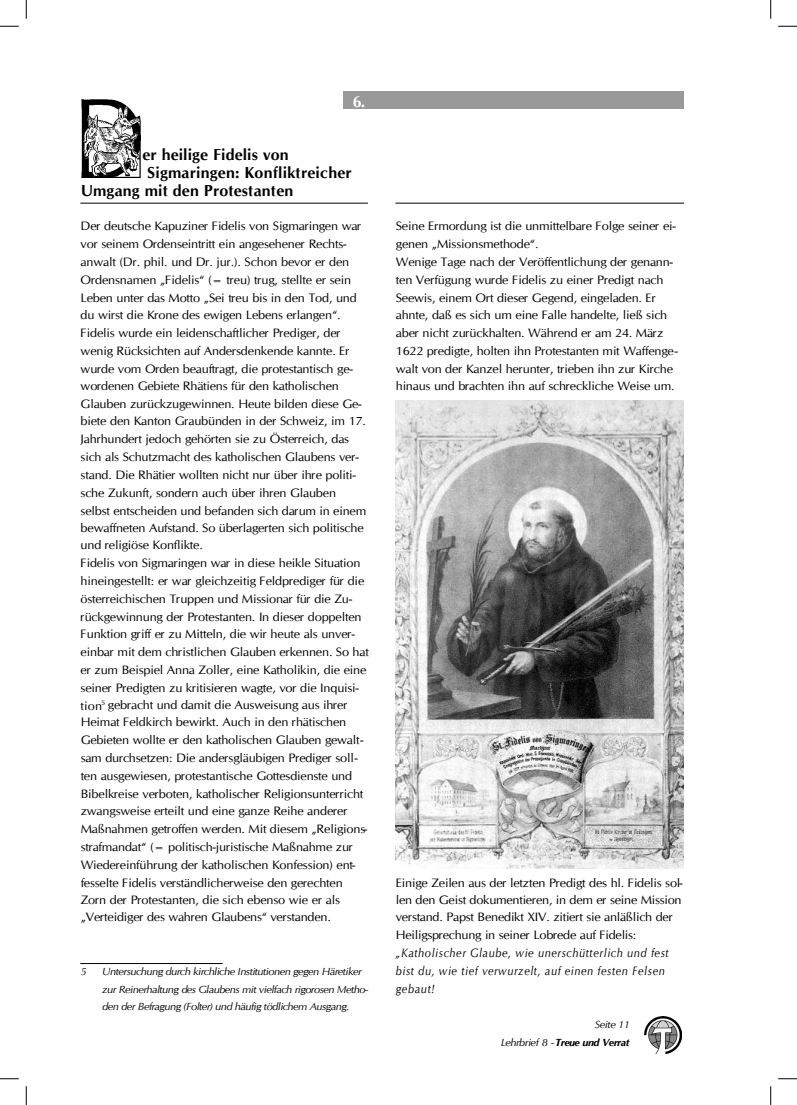
<style>
.page{position:relative;width:797px;height:1105px;background:#fff}
.page>*{position:absolute;margin:0;border:0;box-sizing:border-box;transform-origin:0 0}
.t1{font:700 16px "CG Omega";letter-spacing:.01em;color:#000}
.t2{font:700 16px "CG Omega";color:#fff}
.t3{font:12.25px/17.8px "CG Omega";letter-spacing:-.02em;color:#000;scale:1.05 1}
.t4{font:italic 12.25px/17.9px "CG Omega";letter-spacing:.045em;color:#000;scale:.91 1}
.t5{font:italic 10.25px/17.8px "CG Omega";letter-spacing:-.055em;color:#000;scale:1.08 1}
.s1{font-weight:700}
</style>
<div class="page">
<div style="left:343px;top:91px;width:340px;height:17px;background:#999"></div>
<hr style="left:81px;top:203px;width:287px;height:1px;background:#000">
<hr style="left:81px;top:963px;width:141px;height:1px;background:#000">
<hr style="left:396px;top:203px;width:287px;height:1px;background:#000">
<img style="left:81px;top:99px;width:60px;height:79px">
<img style="left:396px;top:401px;width:287px;height:468px">
<img style="left:644px;top:1016px;width:37px;height:38px">
<svg style="left:0;top:25px;width:19px;height:2px"></svg>
<svg style="left:778px;top:25px;width:19px;height:2px"></svg>
<svg style="left:0;top:1078px;width:19px;height:1px"></svg>
<svg style="left:778px;top:1078px;width:19px;height:1px"></svg>
<svg style="left:25px;top:0;width:2px;height:19px"></svg>
<svg style="left:25px;top:1086px;width:2px;height:19px"></svg>
<svg style="left:770px;top:0;width:1px;height:19px"></svg>
<svg style="left:770px;top:1086px;width:1px;height:19px"></svg>
<h1 class="t2" style="left:352px;top:92px;width:14px">6.</h1>
<h1 class="t1" style="left:143px;top:145px;width:148px">er heilige Fidelis von</h1>
<h1 class="t1" style="left:147px;top:163px;width:206px">Sigmaringen: Konfliktreicher</h1>
<h1 class="t1" style="left:81px;top:181px;width:214px">Umgang mit den Protestanten</h1>
<p class="t3" style="left:81px;top:217px;width:276px">Der deutsche Kapuziner Fidelis von Sigmaringen war vor seinem Ordenseintritt ein angesehener Rechts&shy;anwalt (Dr. phil. und Dr. jur.). Schon bevor er den Ordensnamen „Fidelis“ (= treu) trug, stellte er sein Leben unter das Motto „Sei treu bis in den Tod, und du wirst die Krone des ewigen Lebens erlangen“.<br>Fidelis wurde ein leidenschaftlicher Prediger, der wenig Rücksichten auf Andersdenkende kannte. Er wurde vom Orden beauftragt, die protestantisch ge&shy;wordenen Gebiete Rhätiens für den katholischen Glauben zurückzugewinnen. Heute bilden diese Ge&shy;biete den Kanton Graubünden in der Schweiz, im 17.<br>Jahrhundert jedoch gehörten sie zu Österreich, das sich als Schutzmacht des katholischen Glaubens ver&shy;stand. Die Rhätier wollten nicht nur über ihre politi&shy;sche Zukunft, sondern auch über ihren Glauben<br>selbst entscheiden und befanden sich darum in einem bewaffneten Aufstand. So überlagerten sich politische und religiöse Konflikte.<br>Fidelis von Sigmaringen war in diese heikle Situation hineingestellt: er war gleichzeitig Feldprediger für die österreichischen Truppen und Missionar für die Zu&shy;rückgewinnung der Protestanten. In dieser doppelten Funktion griff er zu Mitteln, die wir heute als unver&shy;einbar mit dem christlichen Glauben erkennen. So hat er zum Beispiel Anna Zoller, eine Katholikin, die eine seiner Predigten zu kritisieren wagte, vor die Inquisi&shy;tion<sup>5</sup> gebracht und damit die Ausweisung aus ihrer Heimat Feldkirch bewirkt. Auch in den rhätischen Gebieten wollte er den katholischen Glauben gewalt&shy;sam durchsetzen: Die andersgläubigen Prediger soll&shy;ten ausgewiesen, protestantische Gottesdienste und Bibelkreise verboten, katholischer Religionsunterricht zwangsweise erteilt und eine ganze Reihe anderer Maßnahmen getroffen werden. Mit diesem „Religions&shy;strafmandat“ (= politisch-juristische Maßnahme zur Wiedereinführung der katholischen Konfession) ent&shy;fesselte Fidelis verständlicherweise den gerechten Zorn der Protestanten, die sich ebenso wie er als „Verteidiger des wahren Glaubens“ verstanden.</p>
<p class="t5" style="left:81px;top:962px;width:7px">5</p>
<p class="t5" style="left:102px;top:962px;width:248px">Untersuchung durch kirchliche Institutionen gegen Häretiker zur Reinerhaltung des Glaubens mit vielfach rigorosen Metho&shy;den der Befragung (Folter) und häufig tödlichem Ausgang.</p>
<p class="t3" style="left:396px;top:217px;width:270px">Seine Ermordung ist die unmittelbare Folge seiner ei&shy;genen „Missionsmethode“.<br>Wenige Tage nach der Veröffentlichung der genann&shy;ten Verfügung wurde Fidelis zu einer Predigt nach Seewis, einem Ort dieser Gegend, eingeladen. Er ahnte, daß es sich um eine Falle handelte, ließ sich aber nicht zurückhalten. Während er am 24. März 1622 predigte, holten ihn Protestanten mit Waffenge&shy;walt von der Kanzel herunter, trieben ihn zur Kirche hinaus und brachten ihn auf schreckliche Weise um.</p>
<p class="t3" style="left:396px;top:874px;width:275px">Einige Zeilen aus der letzten Predigt des hl. Fidelis sol&shy;len den Geist dokumentieren, in dem er seine Mission verstand. Papst Benedikt XIV. zitiert sie anläßlich der Heiligsprechung in seiner Lobrede auf Fidelis:</p>
<p class="t4" style="left:396px;top:944px;width:301px">„Katholischer Glaube, wie unerschütterlich und fest bist du, wie tief verwurzelt, auf einen festen Felsen gebaut!</p>
<p class="t5" style="left:501px;top:1016px;width:121px;text-align:right">Seite 11<br>Lehrbrief 8 -<span class="s1">Treue und Verrat</span></p>
</div>
